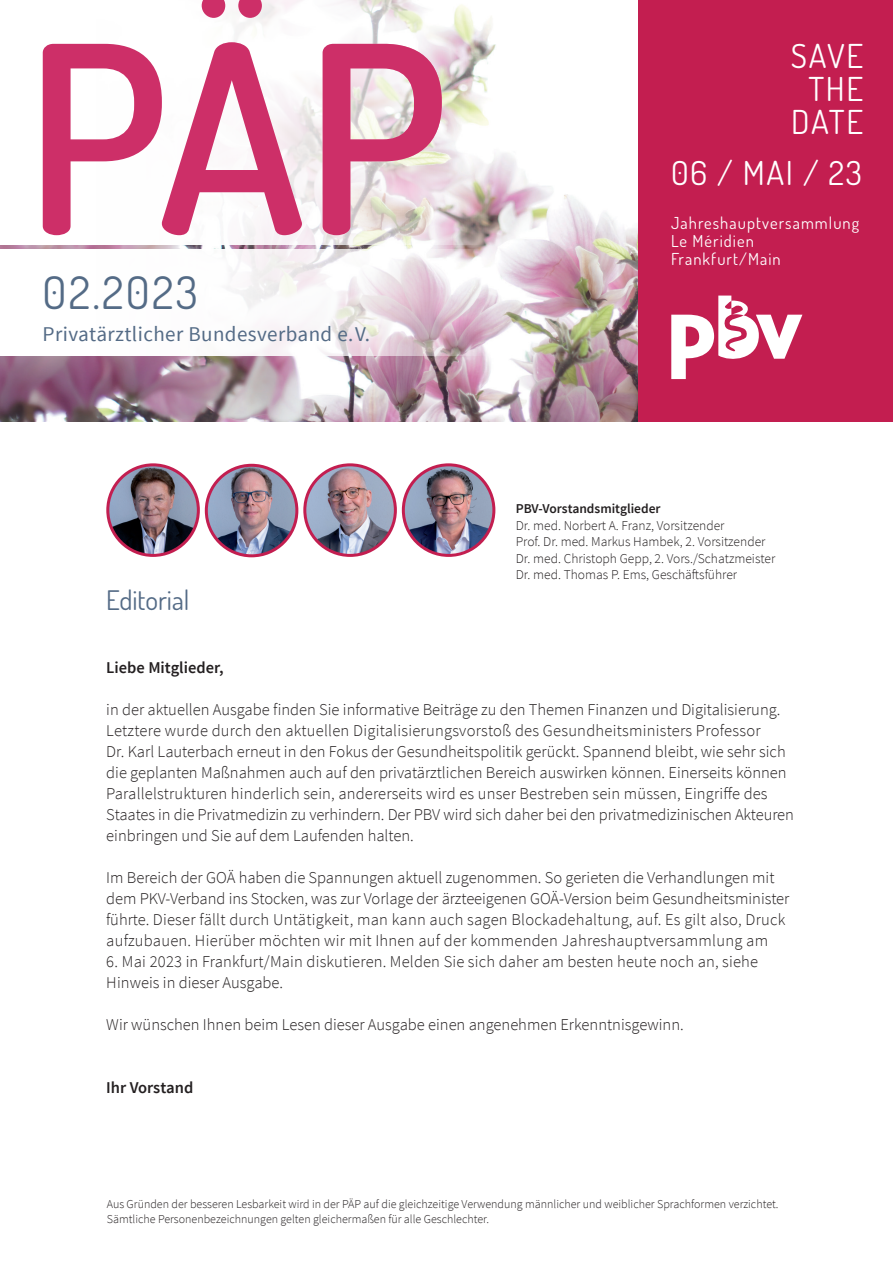
<style>
.page{position:relative;width:893px;height:1263px;background:#fff}
.page>*{position:absolute;margin:0;border:0;box-sizing:border-box;transform-origin:0 0}
.t1{font:600 261.75px "Dosis";color:#cd2f68}
.t2{font:45px "Dosis";letter-spacing:.05em;color:#546b86}
.t3{font:33px/33px "Dosis";letter-spacing:.05em;color:#fff;text-align:center}
.t4{font:27px "Dosis";color:#546b86}
.t5{font:21px "Source Sans Pro";letter-spacing:.02em;color:#546b86}
.t6{font:300 16.5px/21px "Source Sans Pro";color:#231f20}
.t7{font:16.5px/18px "Dosis";letter-spacing:.065em;color:#fff}
.t8{font:600 16.5px "Source Sans Pro";color:#231f20}
.t9{font:300 13.5px/16.5px "Source Sans Pro";color:#231f20}
.t10{font:600 13.5px "Source Sans Pro";color:#231f20}
.t11{font:300 12px/15px "Source Sans Pro";color:#231f20}
</style>
<div class="page">
<img style="left:0;top:0;width:639px;height:421px">
<svg style="left:0;top:249px;width:488px;height:107px"></svg>
<svg style="left:0;top:0;width:488px;height:244px"></svg>
<img style="left:403px;top:465px;width:91px;height:90px;border-radius:45px">
<div style="left:402px;top:463px;width:93px;height:94px;border:3px solid #c31e50;border-radius:50%"></div>
<img style="left:305px;top:465px;width:90px;height:90px;border-radius:45px">
<div style="left:303px;top:463px;width:94px;height:94px;border:3px solid #c31e50;border-radius:50%"></div>
<img style="left:206px;top:465px;width:91px;height:91px;border-radius:45px">
<div style="left:205px;top:464px;width:93px;height:93px;border:3px solid #c31e50;border-radius:50%"></div>
<img style="left:108px;top:465px;width:90px;height:90px;border-radius:45px">
<div style="left:106px;top:463px;width:94px;height:94px;border:3px solid #c31e50;border-radius:50%"></div>
<div style="left:639px;top:0;width:254px;height:421px;background:#c31e50"></div>
<svg style="left:671px;top:295px;width:132px;height:84px"></svg>
<h1 class="t1" style="left:26px;top:-31px;width:424px">PÄP</h1>
<h2 class="t2" style="left:43px;top:263px;width:157px">02.2023</h2>
<p class="t5" style="left:43px;top:321px;width:329px">Privatärztlicher Bundesverband e.V.</p>
<h3 class="t4" style="left:106px;top:583px;width:85px">Editorial</h3>
<h3 class="t3" style="left:791px;top:39px;width:74px">SAVE<br>THE<br>DATE</h3>
<h3 class="t3" style="left:671px;top:156px;width:192px">06 / MAI / 23</h3>
<p class="t7" style="left:671px;top:213px;width:190px">Jahreshauptversammlung<br>Le Méridien<br>Frankfurt/Main</p>
<p class="t10" style="left:516px;top:500px;width:146px">PBV-Vorstandsmitglieder</p>
<p class="t9" style="left:516px;top:517px;width:261px">Dr. med. Norbert A. Franz, Vorsitzender<br>Prof. Dr. med. Markus Hambek, 2. Vorsitzender Dr. med. Christoph Gepp, 2. Vors./Schatzmeister Dr. med. Thomas P. Ems, Geschäftsführer</p>
<p class="t8" style="left:106px;top:657px;width:119px">Liebe Mitglieder,</p>
<p class="t6" style="left:106px;top:699px;width:689px">in der aktuellen Ausgabe finden Sie informative Beiträge zu den Themen Finanzen und Digitalisierung.<br>Letztere wurde durch den aktuellen Digitalisierungsvorstoß des Gesundheitsministers Professor<br>Dr. Karl Lauterbach erneut in den Fokus der Gesundheitspolitik gerückt. Spannend bleibt, wie sehr sich die geplanten Maßnahmen auch auf den privatärztlichen Bereich auswirken können. Einerseits können Parallelstrukturen hinderlich sein, andererseits wird es unser Bestreben sein müssen, Eingriffe des Staates in die Privatmedizin zu verhindern. Der PBV wird sich daher bei den privatmedizinischen Akteuren einbringen und Sie auf dem Laufenden halten.</p>
<p class="t6" style="left:106px;top:867px;width:685px">Im Bereich der GOÄ haben die Spannungen aktuell zugenommen. So gerieten die Verhandlungen mit dem PKV-Verband ins Stocken, was zur Vorlage der ärzteeigenen GOÄ-Version beim Gesundheitsminister führte. Dieser fällt durch Untätigkeit, man kann auch sagen Blockadehaltung, auf. Es gilt also, Druck aufzubauen. Hierüber möchten wir mit Ihnen auf der kommenden Jahreshauptversammlung am</p>
<p class="t6" style="left:106px;top:951px;width:653px">6. Mai 2023 in Frankfurt/Main diskutieren. Melden Sie sich daher am besten heute noch an, siehe<br>Hinweis in dieser Ausgabe.</p>
<p class="t6" style="left:106px;top:1014px;width:579px">Wir wünschen Ihnen beim Lesen dieser Ausgabe einen angenehmen Erkenntnisgewinn.</p>
<p class="t8" style="left:106px;top:1077px;width:89px">Ihr Vorstand</p>
<p class="t11" style="left:107px;top:1197px;width:673px">Aus Gründen der besseren Lesbarkeit wird in der PÄP auf die gleichzeitige Verwendung männlicher und weiblicher Sprachformen verzichtet.<br>Sämtliche Personenbezeichnungen gelten gleichermaßen für alle Geschlechter.</p>
</div>
